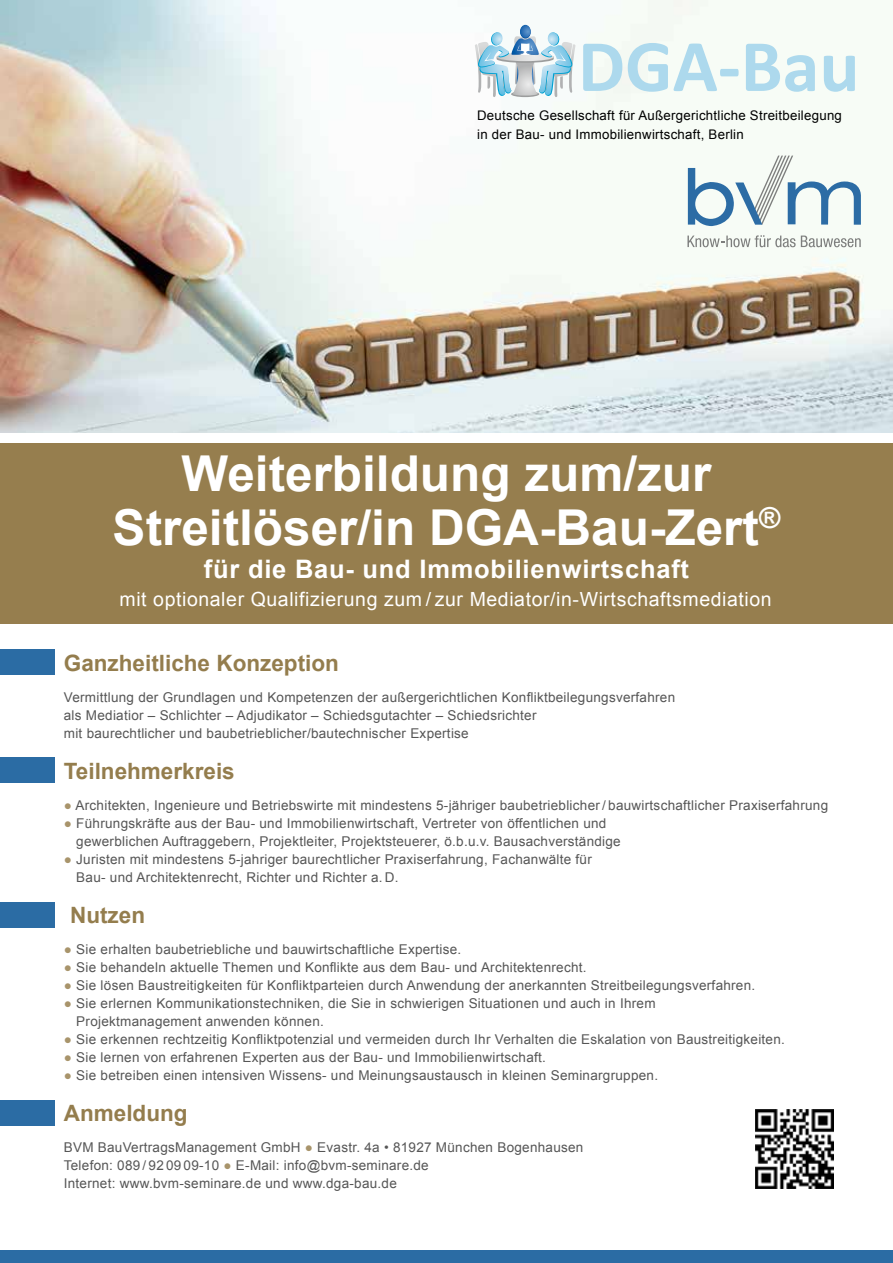
<style>
.page{position:relative;width:893px;height:1263px;background:#fff}
.page>*{position:absolute;margin:0;border:0;box-sizing:border-box;transform-origin:0 0}
.t1{font:700 49.5px/54px "Arial";color:#fff;text-align:center}
.t2{font:700 25.5px "Arial";letter-spacing:.03em;color:#fff}
.t3{font:700 22.5px "Arial";color:#947d4d}
.t4{font:19.5px "Arial";letter-spacing:.03em;color:#fff}
.t5{font:13.5px/18px "Arial";letter-spacing:.02em;color:#565656}
.t6{font:13.2px/18.9px "Arial";letter-spacing:.02em;color:#000}
.s1{font-weight:700;color:#a8946b}
</style>
<div class="page">
<div style="left:0;top:1250px;width:893px;height:13px;background:#2b6ca4"></div>
<div style="left:0;top:649px;width:54px;height:25px;background:#2b6ca4"></div>
<div style="left:0;top:757px;width:54px;height:26px;background:#2b6ca4"></div>
<div style="left:0;top:902px;width:54px;height:25px;background:#2b6ca4"></div>
<div style="left:0;top:1100px;width:54px;height:26px;background:#2b6ca4"></div>
<div style="left:0;top:443px;width:893px;height:180px;background:#967e4e"></div>
<img style="left:0;top:0;width:893px;height:432px">
<svg style="left:688px;top:156px;width:173px;height:70px"></svg>
<svg style="left:687px;top:235px;width:174px;height:12px"></svg>
<svg style="left:475px;top:25px;width:101px;height:72px"></svg>
<svg style="left:583px;top:44px;width:39px;height:47px"></svg>
<svg style="left:628px;top:43px;width:111px;height:49px"></svg>
<svg style="left:746px;top:44px;width:69px;height:48px"></svg>
<svg style="left:824px;top:56px;width:31px;height:36px"></svg>
<img style="left:755px;top:1110px;width:78px;height:78px">
<p class="t6" style="left:477px;top:106px;width:366px">Deutsche Gesellschaft für Außergerichtliche Streitbeilegung in der Bau- und Immobilienwirtschaft, Berlin</p>
<h1 class="t1" style="left:113px;top:448px;width:669px">Weiterbildung zum/zur<br>Streitlöser/in DGA-Bau-Zert<sup>®</sup></h1>
<h2 class="t2" style="left:204px;top:552px;width:487px">für die Bau- und Immobilienwirtschaft</h2>
<h3 class="t4" style="left:119px;top:586px;width:654px">mit optionaler Qualifizierung zum / zur Mediator/in-Wirtschaftsmediation</h3>
<h3 class="t3" style="left:64px;top:648px;width:277px">Ganzheitliche Konzeption</h3>
<p class="t5" style="left:64px;top:688px;width:613px">Vermittlung der Grundlagen und Kompetenzen der außergerichtlichen Konfliktbeilegungsverfahren als Mediatior – Schlichter – Adjudikator – Schiedsgutachter – Schiedsrichter<br>mit baurechtlicher und baubetrieblicher/bautechnischer Expertise</p>
<h3 class="t3" style="left:64px;top:756px;width:172px">Teilnehmerkreis</h3>
<p class="t5" style="left:64px;top:796px;width:766px"><span class="s1">●</span> Architekten, Ingenieure und Betriebswirte mit mindestens 5-jähriger baubetrieblicher / bauwirtschaftlicher Praxiserfahrung</p>
<p class="t5" style="left:76px;top:814px;width:546px;text-indent:-12px"><span class="s1">●</span> Führungskräfte aus der Bau- und Immobilienwirtschaft, Vertreter von öffentlichen und gewerblichen Auftraggebern, Projektleiter, Projektsteuerer, ö.b.u.v. Bausachverständige</p>
<p class="t5" style="left:76px;top:850px;width:517px;text-indent:-12px"><span class="s1">●</span> Juristen mit mindestens 5-jahriger baurechtlicher Praxiserfahrung, Fachanwälte für<br>Bau- und Architektenrecht, Richter und Richter a. D.</p>
<h3 class="t3" style="left:70px;top:900px;width:76px">Nutzen</h3>
<p class="t5" style="left:64px;top:940px;width:399px"><span class="s1">●</span> Sie erhalten baubetriebliche und bauwirtschaftliche Expertise.</p>
<p class="t5" style="left:64px;top:958px;width:524px"><span class="s1">●</span> Sie behandeln aktuelle Themen und Konflikte aus dem Bau- und Architektenrecht.</p>
<p class="t5" style="left:64px;top:976px;width:693px"><span class="s1">●</span> Sie lösen Baustreitigkeiten für Konfliktparteien durch Anwendung der anerkannten Streitbeilegungsverfahren.</p>
<p class="t5" style="left:76px;top:994px;width:581px;text-indent:-12px"><span class="s1">●</span> Sie erlernen Kommunikationstechniken, die Sie in schwierigen Situationen und auch in Ihrem<br>Projektmanagement anwenden können.</p>
<p class="t5" style="left:64px;top:1030px;width:723px"><span class="s1">●</span> Sie erkennen rechtzeitig Konfliktpotenzial und vermeiden durch Ihr Verhalten die Eskalation von Baustreitigkeiten.</p>
<p class="t5" style="left:64px;top:1048px;width:484px"><span class="s1">●</span> Sie lernen von erfahrenen Experten aus der Bau- und Immobilienwirtschaft.</p>
<p class="t5" style="left:64px;top:1066px;width:596px"><span class="s1">●</span> Sie betreiben einen intensiven Wissens- und Meinungsaustausch in kleinen Seminargruppen.</p>
<h3 class="t3" style="left:64px;top:1098px;width:125px">Anmeldung</h3>
<p class="t5" style="left:64px;top:1138px;width:521px">BVM BauVertragsManagement GmbH <span class="s1">●</span> Evastr. 4a • 81927 München Bogenhausen<br>Telefon: 089 / 92 09 09-10 <span class="s1">●</span> E-Mail: info@bvm-seminare.de<br>Internet: www.bvm-seminare.de und www.dga-bau.de</p>
</div>
